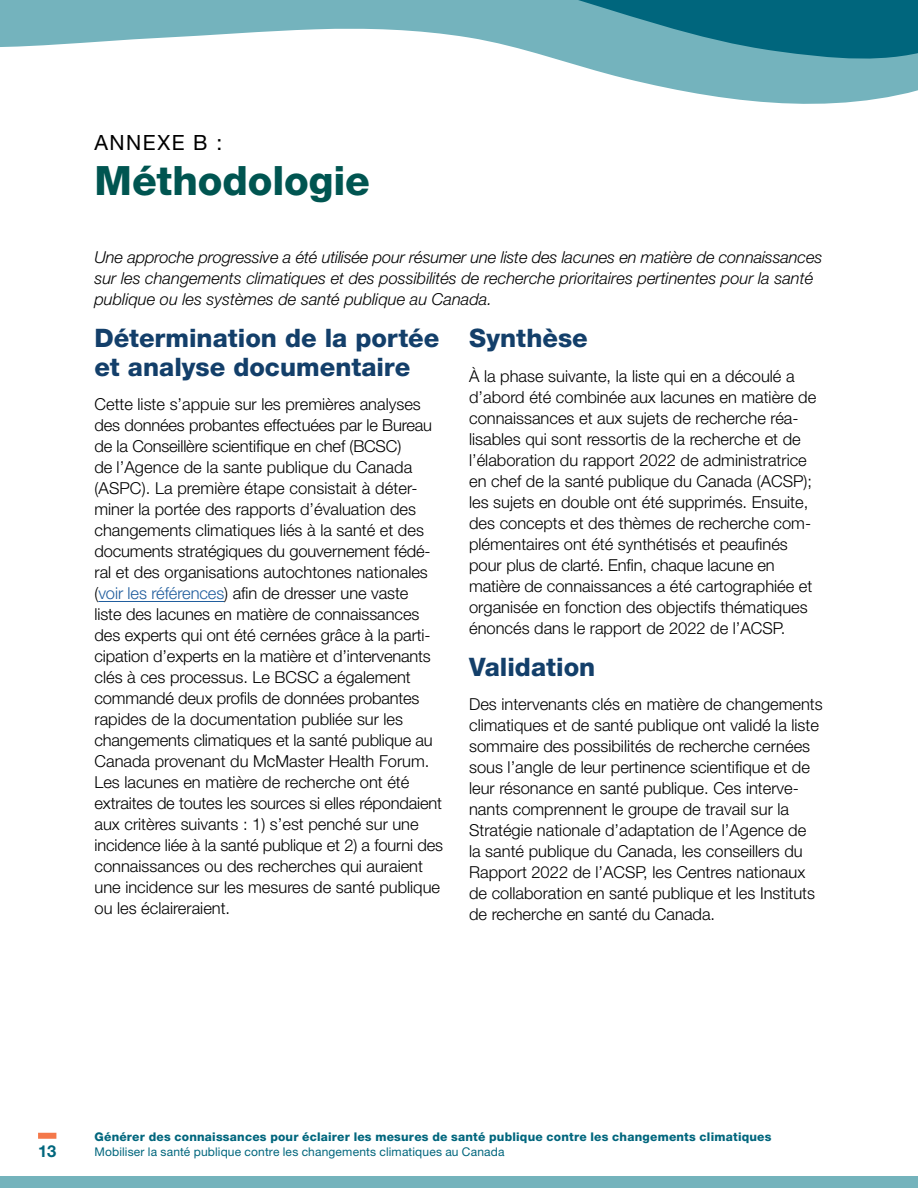
<style>
.page{position:relative;width:918px;height:1188px;background:#fff}
.page>*{position:absolute;margin:0;border:0;box-sizing:border-box;transform-origin:0 0}
.t1{font:800 40.5px "Helvetica Neue LT Std";letter-spacing:-.005em;color:#005551}
.t2{font:800 25.5px/28.5px "Helvetica Neue LT Std";color:#133f6a}
.t3{font:21px "Helvetica Neue LT Std";letter-spacing:.07em;color:#000}
.t4{font:300 16.5px/21px "Helvetica Neue LT Std";color:#000}
.t5{font:italic 300 16.5px/21px "Helvetica Neue LT Std";color:#000}
.t6{font:700 16.5px "Helvetica Neue LT Std";color:#00667d}
.t7{font:800 12px "Helvetica Neue LT Std";letter-spacing:.02em;color:#00667d}
.t8{font:12px "Helvetica Neue LT Std";letter-spacing:.015em;color:#00667d}
.s1{color:#215e9e}
</style>
<div class="page">
<div style="left:38px;top:1133px;width:18px;height:6px;background:#f4784a"></div>
<div style="left:0;top:1176px;width:918px;height:12px;background:#74b3bc"></div>
<svg style="left:0;top:0;width:918px;height:104px"></svg>
<hr style="left:98px;top:601px;width:126px;height:1px;background:#215e9e">
<p class="t3" style="left:94px;top:130px;width:129px">ANNEXE B :</p>
<h1 class="t1" style="left:94px;top:156px;width:277px">Méthodologie</h1>
<p class="t5" style="left:94px;top:247px;width:729px">Une approche progressive a été utilisée pour résumer une liste des lacunes en matière de connaissances sur les changements climatiques et des possibilités de recherche prioritaires pertinentes pour la santé publique ou les systèmes de santé publique au Canada.</p>
<h2 class="t2" style="left:94px;top:324px;width:346px">Détermination de la portée et analyse documentaire</h2>
<p class="t4" style="left:94px;top:394px;width:350px">Cette liste s’appuie sur les premières analyses des données probantes effectuées par le Bureau de la Conseillère scientifique en chef (BCSC)<br>de l’Agence de la sante publique du Canada (ASPC). La première étape consistait à déter&shy;miner la portée des rapports d’évaluation des changements climatiques liés à la santé et des documents stratégiques du gouvernement fédé&shy;ral et des organisations autochtones nationales (<span class="s1">voir les références</span>) afin de dresser une vaste<br>liste des lacunes en matière de connaissances des experts qui ont été cernées grâce à la parti&shy;cipation d’experts en la matière et d’intervenants clés à ces processus. Le BCSC a également commandé deux profils de données probantes rapides de la documentation publiée sur les changements climatiques et la santé publique au Canada provenant du McMaster Health Forum.<br>Les lacunes en matière de recherche ont été extraites de toutes les sources si elles répondaient aux critères suivants : 1) s’est penché sur une incidence liée à la santé publique et 2) a fourni des connaissances ou des recherches qui auraient une incidence sur les mesures de santé publique ou les éclaireraient.</p>
<h2 class="t2" style="left:469px;top:324px;width:120px">Synthèse</h2>
<p class="t4" style="left:469px;top:365px;width:349px">À la phase suivante, la liste qui en a découlé a d’abord été combinée aux lacunes en matière de connaissances et aux sujets de recherche réa&shy;lisables qui sont ressortis de la recherche et de l’élaboration du rapport 2022 de administratrice en chef de la santé publique du Canada (ACSP); les sujets en double ont été supprimés. Ensuite, des concepts et des thèmes de recherche com&shy;plémentaires ont été synthétisés et peaufinés pour plus de clarté. Enfin, chaque lacune en matière de connaissances a été cartographiée et organisée en fonction des objectifs thématiques énoncés dans le rapport de 2022 de l’ACSP.</p>
<h2 class="t2" style="left:469px;top:652px;width:128px">Validation</h2>
<p class="t4" style="left:469px;top:694px;width:355px">Des intervenants clés en matière de changements climatiques et de santé publique ont validé la liste sommaire des possibilités de recherche cernées sous l’angle de leur pertinence scientifique et de leur résonance en santé publique. Ces interve&shy;nants comprennent le groupe de travail sur la Stratégie nationale d’adaptation de l’Agence de<br>la santé publique du Canada, les conseillers du Rapport 2022 de l’ACSP, les Centres nationaux de collaboration en santé publique et les Instituts de recherche en santé du Canada.</p>
<p class="t6" style="left:38px;top:1141px;width:20px">13</p>
<p class="t7" style="left:94px;top:1130px;width:679px">Générer des connaissances pour éclairer les mesures de santé publique contre les changements climatiques</p>
<p class="t8" style="left:94px;top:1144px;width:411px">Mobiliser la santé publique contre les changements climatiques au Canada</p>
</div>
